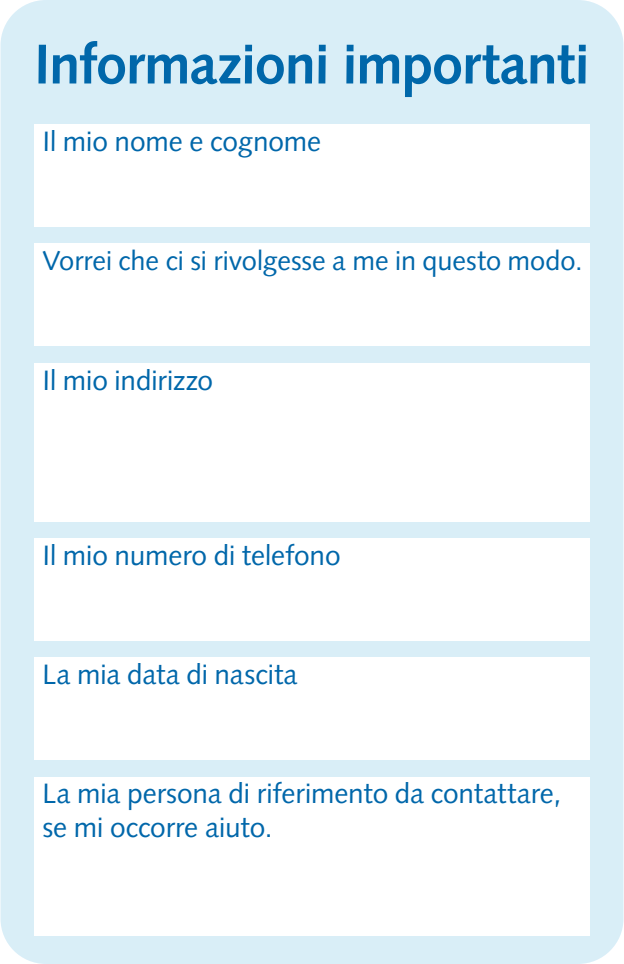
<style>
.page{position:relative;width:624px;height:964px;background:#fff}
.page>*{position:absolute;margin:0;border:0;box-sizing:border-box;transform-origin:0 0}
.t1{font:700 56px "Syntax";letter-spacing:-.02em;color:#0067aa}
.t2{font:28px/33.6px "Syntax LT Std";letter-spacing:-.005em;color:#0067aa}
.t3{font:27.2px "Syntax LT Std";color:#0067aa}
</style>
<div class="page">
<div style="left:0;top:0;width:623px;height:964px;background:#d9eef7;border-radius:45px"></div>
<div style="left:34px;top:125px;width:556px;height:102px;background:#fff"></div>
<div style="left:34px;top:244px;width:556px;height:102px;background:#fff"></div>
<div style="left:34px;top:539px;width:556px;height:102px;background:#fff"></div>
<div style="left:34px;top:658px;width:556px;height:102px;background:#fff"></div>
<div style="left:34px;top:363px;width:556px;height:159px;background:#fff"></div>
<div style="left:34px;top:777px;width:556px;height:158px;background:#fff"></div>
<h1 class="t1" style="left:34px;top:32px;width:557px">Informazioni importanti</h1>
<p class="t2" style="left:42px;top:125px;width:280px">Il mio nome e cognome</p>
<p class="t3" style="left:42px;top:245px;width:541px">Vorrei che ci si rivolgesse a me in questo modo.</p>
<p class="t2" style="left:42px;top:363px;width:172px">Il mio indirizzo</p>
<p class="t2" style="left:42px;top:539px;width:300px">Il mio numero di telefono</p>
<p class="t2" style="left:42px;top:658px;width:257px">La mia data di nascita</p>
<p class="t2" style="left:42px;top:777px;width:520px">La mia persona di riferimento da contattare, se mi occorre aiuto.</p>
</div>
